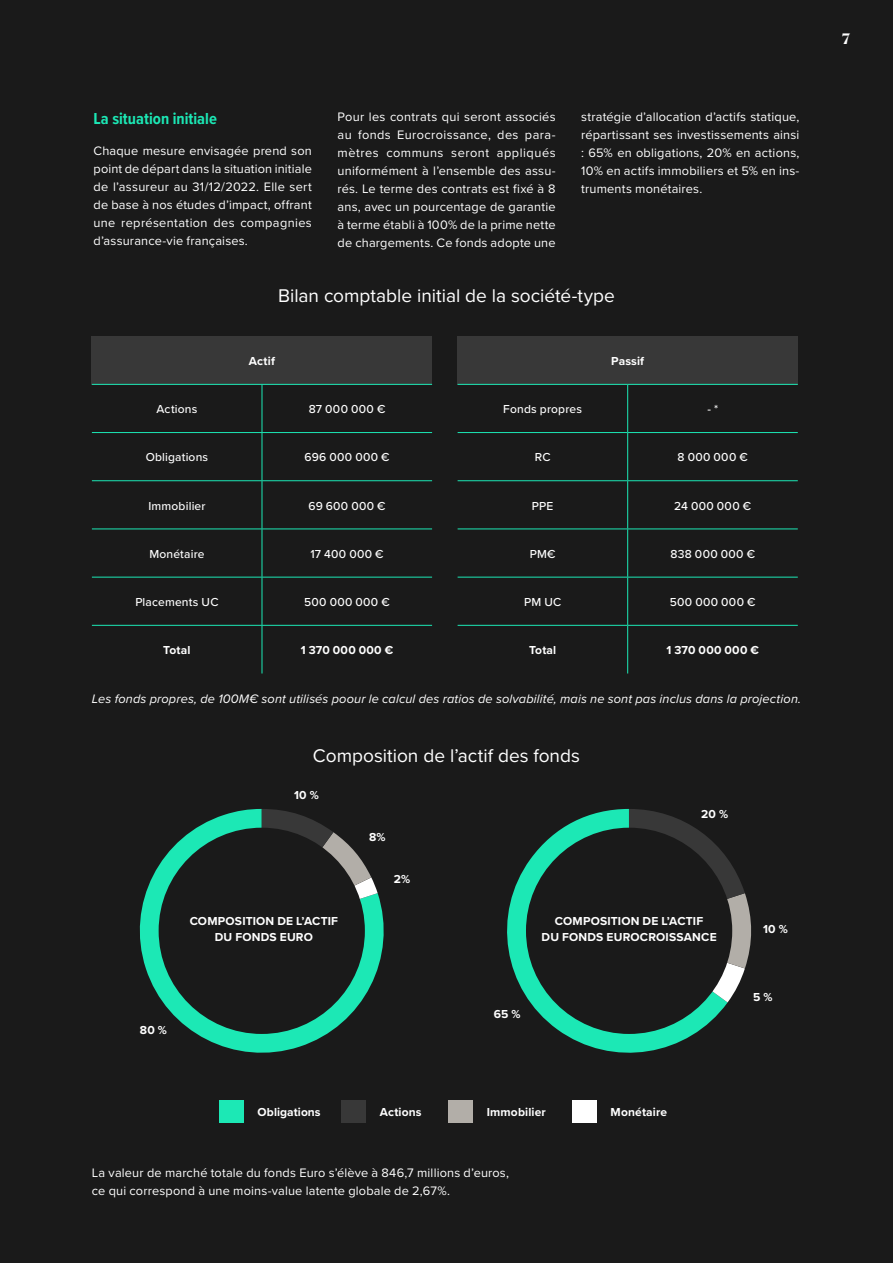
<style>
.page{position:relative;width:893px;height:1263px;background:#1a1a1a}
.page>*{position:absolute;margin:0;border:0;box-sizing:border-box;transform-origin:0 0}
.t1{font:19.05px "Proxima Nova";color:#fff}
.t2{font:700 16.5px "Proxima Nova Cond";color:#1ce8b5}
.t3{font:700 15px "Noe Display";color:#fff}
.t4{font:12.75px/18px "Proxima Nova";letter-spacing:.015em;color:#fff;text-align:justify}
.t5{font:italic 12.75px "Proxima Nova";letter-spacing:.01em;color:#fff}
.t6{font:700 12px/16.5px "Proxima Nova";letter-spacing:.015em;color:#fff;text-align:center}
.t7{font:500 12px "Proxima Nova";letter-spacing:.015em;color:#fff}
</style>
<div class="page">
<div style="left:92px;top:336px;width:340px;height:48px;background:#383838"></div>
<hr style="left:92px;top:384px;width:170px;height:1px;background:#1ce8b5">
<hr style="left:262px;top:384px;width:170px;height:1px;background:#1ce8b5">
<hr style="left:262px;top:385px;width:1px;height:47px;background:#1ce8b5">
<hr style="left:92px;top:432px;width:170px;height:1px;background:#1ce8b5">
<hr style="left:262px;top:432px;width:170px;height:1px;background:#1ce8b5">
<hr style="left:262px;top:433px;width:1px;height:47px;background:#1ce8b5">
<hr style="left:92px;top:480px;width:170px;height:1px;background:#1ce8b5">
<hr style="left:262px;top:480px;width:170px;height:1px;background:#1ce8b5">
<hr style="left:262px;top:481px;width:1px;height:47px;background:#1ce8b5">
<hr style="left:92px;top:528px;width:170px;height:1px;background:#1ce8b5">
<hr style="left:262px;top:528px;width:170px;height:1px;background:#1ce8b5">
<hr style="left:262px;top:529px;width:1px;height:48px;background:#1ce8b5">
<hr style="left:92px;top:577px;width:170px;height:1px;background:#1ce8b5">
<hr style="left:262px;top:577px;width:170px;height:1px;background:#1ce8b5">
<hr style="left:262px;top:577px;width:1px;height:48px;background:#1ce8b5">
<hr style="left:92px;top:625px;width:170px;height:1px;background:#1ce8b5">
<hr style="left:262px;top:625px;width:170px;height:1px;background:#1ce8b5">
<hr style="left:262px;top:626px;width:1px;height:47px;background:#1ce8b5">
<div style="left:458px;top:336px;width:340px;height:48px;background:#383838"></div>
<hr style="left:458px;top:384px;width:170px;height:1px;background:#1ce8b5">
<hr style="left:628px;top:384px;width:170px;height:1px;background:#1ce8b5">
<hr style="left:627px;top:385px;width:1px;height:47px;background:#1ce8b5">
<hr style="left:458px;top:432px;width:170px;height:1px;background:#1ce8b5">
<hr style="left:628px;top:432px;width:170px;height:1px;background:#1ce8b5">
<hr style="left:627px;top:433px;width:1px;height:47px;background:#1ce8b5">
<hr style="left:458px;top:480px;width:170px;height:1px;background:#1ce8b5">
<hr style="left:628px;top:480px;width:170px;height:1px;background:#1ce8b5">
<hr style="left:627px;top:481px;width:1px;height:47px;background:#1ce8b5">
<hr style="left:458px;top:528px;width:170px;height:1px;background:#1ce8b5">
<hr style="left:628px;top:528px;width:170px;height:1px;background:#1ce8b5">
<hr style="left:627px;top:529px;width:1px;height:48px;background:#1ce8b5">
<hr style="left:458px;top:577px;width:170px;height:1px;background:#1ce8b5">
<hr style="left:628px;top:577px;width:170px;height:1px;background:#1ce8b5">
<hr style="left:627px;top:577px;width:1px;height:48px;background:#1ce8b5">
<hr style="left:458px;top:625px;width:170px;height:1px;background:#1ce8b5">
<hr style="left:628px;top:625px;width:170px;height:1px;background:#1ce8b5">
<hr style="left:627px;top:626px;width:1px;height:47px;background:#1ce8b5">
<svg style="left:507px;top:809px;width:221px;height:244px"></svg>
<svg style="left:629px;top:809px;width:123px;height:193px"></svg>
<svg style="left:139px;top:809px;width:245px;height:244px"></svg>
<svg style="left:262px;top:809px;width:116px;height:97px"></svg>
<div style="left:159px;top:828px;width:206px;height:206px;background:#1a1a1a;border-radius:50%"></div>
<div style="left:526px;top:828px;width:206px;height:206px;background:#1a1a1a;border-radius:50%"></div>
<div style="left:219px;top:1100px;width:25px;height:22px;background:#1ce8b5"></div>
<div style="left:341px;top:1100px;width:25px;height:22px;background:#383838"></div>
<div style="left:448px;top:1100px;width:25px;height:22px;background:#b2aea8"></div>
<div style="left:572px;top:1100px;width:25px;height:22px;background:#fff"></div>
<p class="t2" style="left:94px;top:106px;width:125px">La situation initiale</p>
<p class="t4" style="left:94px;top:141px;width:220px">Chaque mesure envisagée prend son point de départ dans la situation initiale de l’assureur au 31/12/2022. Elle sert de base à nos études d’impact, offrant une représentation des compagnies d’assurance-vie françaises.</p>
<p class="t4" style="left:338px;top:107px;width:220px">Pour les contrats qui seront associés au fonds Eurocroissance, des para&shy;mètres communs seront appliqués uniformément à l’ensemble des assu&shy;rés. Le terme des contrats est fixé à 8 ans, avec un pourcentage de garantie à terme établi à 100% de la prime nette de chargements. Ce fonds adopte une</p>
<p class="t4" style="left:581px;top:107px;width:220px">stratégie d’allocation d’actifs statique, répartissant ses investissements ainsi : 65% en obligations, 20% en actions, 10% en actifs immobiliers et 5% en ins&shy;truments monétaires.</p>
<h1 class="t1" style="left:278px;top:282px;width:338px">Bilan comptable initial de la société-type</h1>
<p class="t6" style="left:249px;top:352px;width:28px">Actif</p>
<p class="t6" style="left:611px;top:352px;width:35px">Passif</p>
<p class="t7" style="left:156px;top:400px;width:42px">Actions</p>
<p class="t7" style="left:309px;top:400px;width:78px">87 000 000 €</p>
<p class="t7" style="left:146px;top:448px;width:64px">Obligations</p>
<p class="t7" style="left:304px;top:448px;width:87px">696 000 000 €</p>
<p class="t7" style="left:148px;top:497px;width:59px">Immobilier</p>
<p class="t7" style="left:308px;top:497px;width:79px">69 600 000 €</p>
<p class="t7" style="left:149px;top:545px;width:57px">Monétaire</p>
<p class="t7" style="left:310px;top:545px;width:75px">17 400 000 €</p>
<p class="t7" style="left:135px;top:593px;width:85px">Placements UC</p>
<p class="t7" style="left:304px;top:593px;width:87px">500 000 000 €</p>
<p class="t7" style="left:503px;top:400px;width:80px">Fonds propres</p>
<p class="t7" style="left:707px;top:400px;width:12px">- *</p>
<p class="t7" style="left:535px;top:448px;width:17px">RC</p>
<p class="t7" style="left:678px;top:448px;width:72px">8 000 000 €</p>
<p class="t7" style="left:532px;top:497px;width:23px">PPE</p>
<p class="t7" style="left:674px;top:497px;width:78px">24 000 000 €</p>
<p class="t7" style="left:530px;top:545px;width:27px">PM€</p>
<p class="t7" style="left:670px;top:545px;width:86px">838 000 000 €</p>
<p class="t7" style="left:524px;top:593px;width:39px">PM UC</p>
<p class="t7" style="left:670px;top:593px;width:87px">500 000 000 €</p>
<p class="t6" style="left:163px;top:642px;width:29px">Total</p>
<p class="t6" style="left:301px;top:642px;width:94px">1 370 000 000 €</p>
<p class="t6" style="left:529px;top:642px;width:29px">Total</p>
<p class="t6" style="left:666px;top:642px;width:94px">1 370 000 000 €</p>
<p class="t5" style="left:92px;top:689px;width:711px">Les fonds propres, de 100M€ sont utilisés poour le calcul des ratios de solvabilité, mais ne sont pas inclus dans la projection.</p>
<h1 class="t1" style="left:313px;top:741px;width:269px">Composition de l’actif des fonds</h1>
<p class="t6" style="left:294px;top:787px;width:26px">10 %</p>
<p class="t6" style="left:369px;top:828px;width:18px">8%</p>
<p class="t6" style="left:394px;top:870px;width:18px">2%</p>
<p class="t6" style="left:701px;top:806px;width:28px">20 %</p>
<p class="t6" style="left:190px;top:912px;width:150px">COMPOSITION DE L’ACTIF<br>DU FONDS EURO</p>
<p class="t6" style="left:542px;top:912px;width:177px">COMPOSITION DE L’ACTIF<br>DU FONDS EUROCROISSANCE</p>
<p class="t6" style="left:140px;top:1021px;width:29px">80 %</p>
<p class="t6" style="left:494px;top:1006px;width:28px">65 %</p>
<p class="t6" style="left:763px;top:920px;width:26px">10 %</p>
<p class="t6" style="left:753px;top:989px;width:21px">5 %</p>
<p class="t6" style="left:258px;top:1103px;width:65px">Obligations</p>
<p class="t6" style="left:380px;top:1103px;width:43px">Actions</p>
<p class="t6" style="left:487px;top:1103px;width:60px">Immobilier</p>
<p class="t6" style="left:611px;top:1103px;width:58px">Monétaire</p>
<p class="t4" style="left:92px;top:1163px;width:419px">La valeur de marché totale du fonds Euro s’élève à 846,7 millions d’euros, ce qui correspond à une moins-value latente globale de 2,67%.</p>
<p class="t3" style="left:842px;top:29px;width:9px">7</p>
</div>
